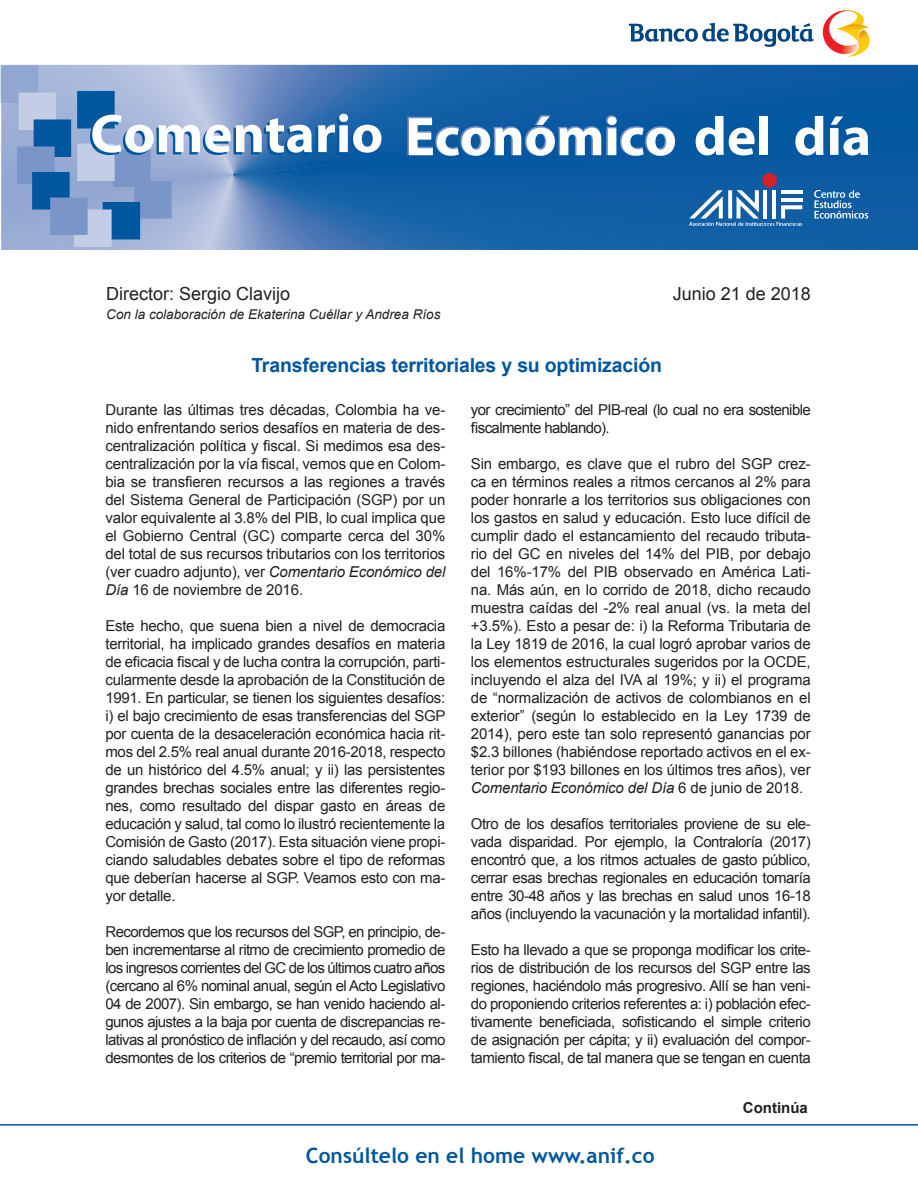
<style>
.page{position:relative;width:918px;height:1188px;background:#fff}
.page>*{position:absolute;margin:0;border:0;box-sizing:border-box;transform-origin:0 0}
.t1{font:700 21px "Trebuchet MS";color:#01579f}
.t2{font:700 19.5px "Arial";letter-spacing:-.01em;color:#01579f}
.t3{font:18px "Arial";color:#231f20}
.t4{font:15px/18px "Arial";letter-spacing:-.03em;color:#231f20;text-align:justify}
.t5{font:700 15px "Arial";color:#231f20}
.t6{font:italic 13.5px "Arial";color:#231f20}
.s1{font-style:italic}
</style>
<div class="page">
<hr style="left:0;top:1124px;width:918px;height:2px;background:#01579f">
<svg style="left:1px;top:65px;width:917px;height:185px;background:#477fb8"></svg>
<hr style="left:763px;top:190px;width:4px;height:29px;background:#fff">
<hr style="left:772px;top:190px;width:4px;height:29px;background:#fff">
<svg style="left:629px;top:23px;width:184px;height:24px"></svg>
<svg style="left:822px;top:10px;width:48px;height:47px"></svg>
<p class="t3" style="left:106px;top:281px;width:186px">Director: Sergio Clavijo</p>
<p class="t6" style="left:106px;top:306px;width:336px">Con la colaboración de Ekaterina Cuéllar y Andrea Ríos</p>
<p class="t3" style="left:673px;top:281px;width:140px">Junio 21 de 2018</p>
<h2 class="t2" style="left:251px;top:352px;width:412px">Transferencias territoriales y su optimización</h2>
<p class="t4" style="left:105px;top:401px;width:341px">Durante las últimas tres décadas, Colombia ha ve&shy;nido enfrentando serios desafíos en materia de des&shy;centralización política y fiscal. Si medimos esa des&shy;centralización por la vía fiscal, vemos que en Colom&shy;bia se transfieren recursos a las regiones a través del Sistema General de Participación (SGP) por un valor equivalente al 3.8% del PIB, lo cual implica que el Gobierno Central (GC) comparte cerca del 30% del total de sus recursos tributarios con los territorios (ver cuadro adjunto), ver <span class="s1">Comentario Económico del Día</span> 16 de noviembre de 2016.</p>
<p class="t4" style="left:105px;top:617px;width:342px">Este hecho, que suena bien a nivel de democracia territorial, ha implicado grandes desafíos en materia de eficacia fiscal y de lucha contra la corrupción, parti&shy;cularmente desde la aprobación de la Constitución de 1991. En particular, se tienen los siguientes desafíos: i) el bajo crecimiento de esas transferencias del SGP por cuenta de la desaceleración económica hacia rit&shy;mos del 2.5% real anual durante 2016-2018, respecto de un histórico del 4.5% anual; y ii) las persistentes grandes brechas sociales entre las diferentes regio&shy;nes, como resultado del dispar gasto en áreas de educación y salud, tal como lo ilustró recientemente la Comisión de Gasto (2017). Esta situación viene propi&shy;ciando saludables debates sobre el tipo de reformas que deberían hacerse al SGP. Veamos esto con ma&shy;yor detalle.</p>
<p class="t4" style="left:105px;top:923px;width:341px">Recordemos que los recursos del SGP, en principio, de&shy;ben incrementarse al ritmo de crecimiento promedio de los ingresos corrientes del GC de los últimos cuatro años (cercano al 6% nominal anual, según el Acto Legislativo 04 de 2007). Sin embargo, se han venido haciendo al&shy;gunos ajustes a la baja por cuenta de discrepancias re&shy;lativas al pronóstico de inflación y del recaudo, así como desmontes de los criterios de “premio territorial por ma-</p>
<p class="t4" style="left:471px;top:400px;width:341px">yor crecimiento” del PIB-real (lo cual no era sostenible fiscalmente hablando).</p>
<p class="t4" style="left:471px;top:454px;width:341px">Sin embargo, es clave que el rubro del SGP crez&shy;ca en términos reales a ritmos cercanos al 2% para poder honrarle a los territorios sus obligaciones con los gastos en salud y educación. Esto luce difícil de cumplir dado el estancamiento del recaudo tributa&shy;rio del GC en niveles del 14% del PIB, por debajo del 16%-17% del PIB observado en América Lati&shy;na. Más aún, en lo corrido de 2018, dicho recaudo muestra caídas del -2% real anual (vs. la meta del +3.5%). Esto a pesar de: i) la Reforma Tributaria de la Ley 1819 de 2016, la cual logró aprobar varios de los elementos estructurales sugeridos por la OCDE, incluyendo el alza del IVA al 19%; y ii) el programa de “normalización de activos de colombianos en el exterior” (según lo establecido en la Ley 1739 de 2014), pero este tan solo representó ganancias por $2.3 billones (habiéndose reportado activos en el ex&shy;terior por $193 billones en los últimos tres años), ver <span class="s1">Comentario Económico del Día</span> 6 de junio de 2018.</p>
<p class="t4" style="left:471px;top:814px;width:341px">Otro de los desafíos territoriales proviene de su ele&shy;vada disparidad. Por ejemplo, la Contraloría (2017) encontró que, a los ritmos actuales de gasto público, cerrar esas brechas regionales en educación tomaría entre 30-48 años y las brechas en salud unos 16-18 años (incluyendo la vacunación y la mortalidad infantil).</p>
<p class="t4" style="left:471px;top:940px;width:341px">Esto ha llevado a que se proponga modificar los crite&shy;rios de distribución de los recursos del SGP entre las regiones, haciéndolo más progresivo. Allí se han veni&shy;do proponiendo criterios referentes a: i) población efec&shy;tivamente beneficiada, sofisticando el simple criterio de asignación per cápita; y ii) evaluación del compor&shy;tamiento fiscal, de tal manera que se tengan en cuenta</p>
<h1 class="t1" style="left:306px;top:1142px;width:350px">Consúltelo en el home www.anif.co</h1>
<p class="t5" style="left:743px;top:1098px;width:66px">Continúa</p>
</div>
